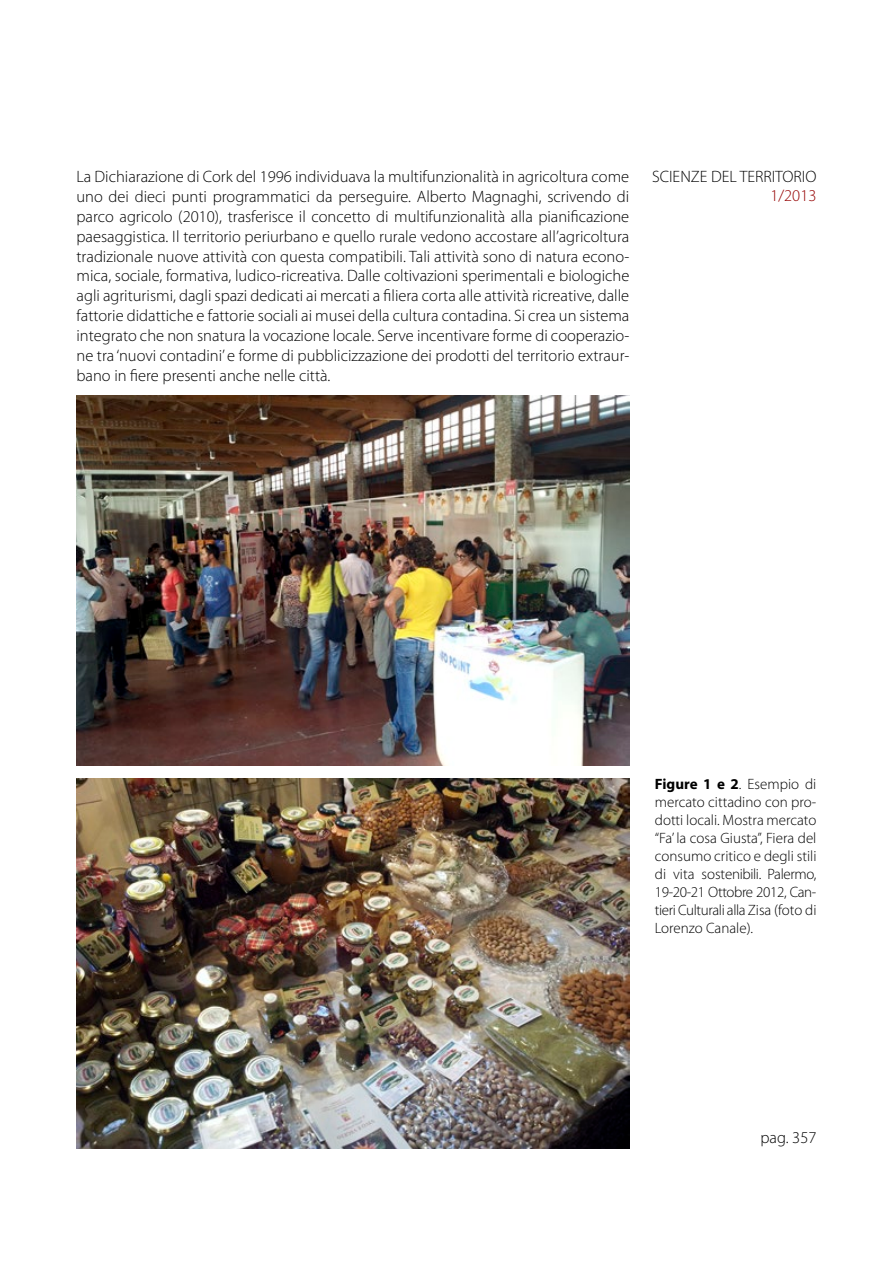
<style>
.page{position:relative;width:893px;height:1263px;background:#fff}
.page>*{position:absolute;margin:0;border:0;box-sizing:border-box;transform-origin:0 0}
.t1{font:300 16.5px/19.8px "Myriad Pro";color:#000;text-align:justify}
.t2{font:300 16.5px "Myriad Pro";color:#950000}
.t3{font:300 15px/18px "Myriad Pro";letter-spacing:-.025em;color:#000;text-align:justify}
.s1{font-style:inherit}
.s2{font-weight:700}
</style>
<div class="page">
<img style="left:77px;top:395px;width:552px;height:370px">
<img style="left:77px;top:778px;width:552px;height:370px">
<p class="t1" style="left:77px;top:167px;width:554px">La Dichiarazione di Cork del 1996 individuava la multifunzionalità in agricoltura come uno dei dieci punti programmatici da perseguire. Alberto Magnaghi, scrivendo di parco agricolo (<span class="s1">2010</span>), trasferisce il concetto di multifunzionalità alla pianificazione paesaggistica. Il territorio periurbano e quello rurale vedono accostare all’agricoltura tradizionale nuove attività con questa compatibili. Tali attività sono di natura econo&shy;mica, sociale, formativa, ludico-ricreativa. Dalle coltivazioni sperimentali e biologiche agli agriturismi, dagli spazi dedicati ai mercati a filiera corta alle attività ricreative, dalle fattorie didattiche e fattorie sociali ai musei della cultura contadina. Si crea un sistema integrato che non snatura la vocazione locale. Serve incentivare forme di cooperazio&shy;ne tra ‘nuovi contadini’ e forme di pubblicizzazione dei prodotti del territorio extraur&shy;bano in fiere presenti anche nelle città.</p>
<p class="t1" style="left:652px;top:167px;width:166px">SCIENZE DEL TERRITORIO</p>
<p class="t2" style="left:770px;top:185px;width:48px">1/2013</p>
<p class="t3" style="left:655px;top:775px;width:163px"><span class="s2">Figure 1 e 2</span>. Esempio di mercato cittadino con pro&shy;dotti locali. Mostra mercato “Fa’ la cosa Giusta”, Fiera del consumo critico e degli stili di vita sostenibili. Palermo, 19-20-21 Ottobre 2012, Can&shy;tieri Culturali alla Zisa (foto di Lorenzo Canale).</p>
<p class="t1" style="left:760px;top:1128px;width:57px">pag. 357</p>
</div>
